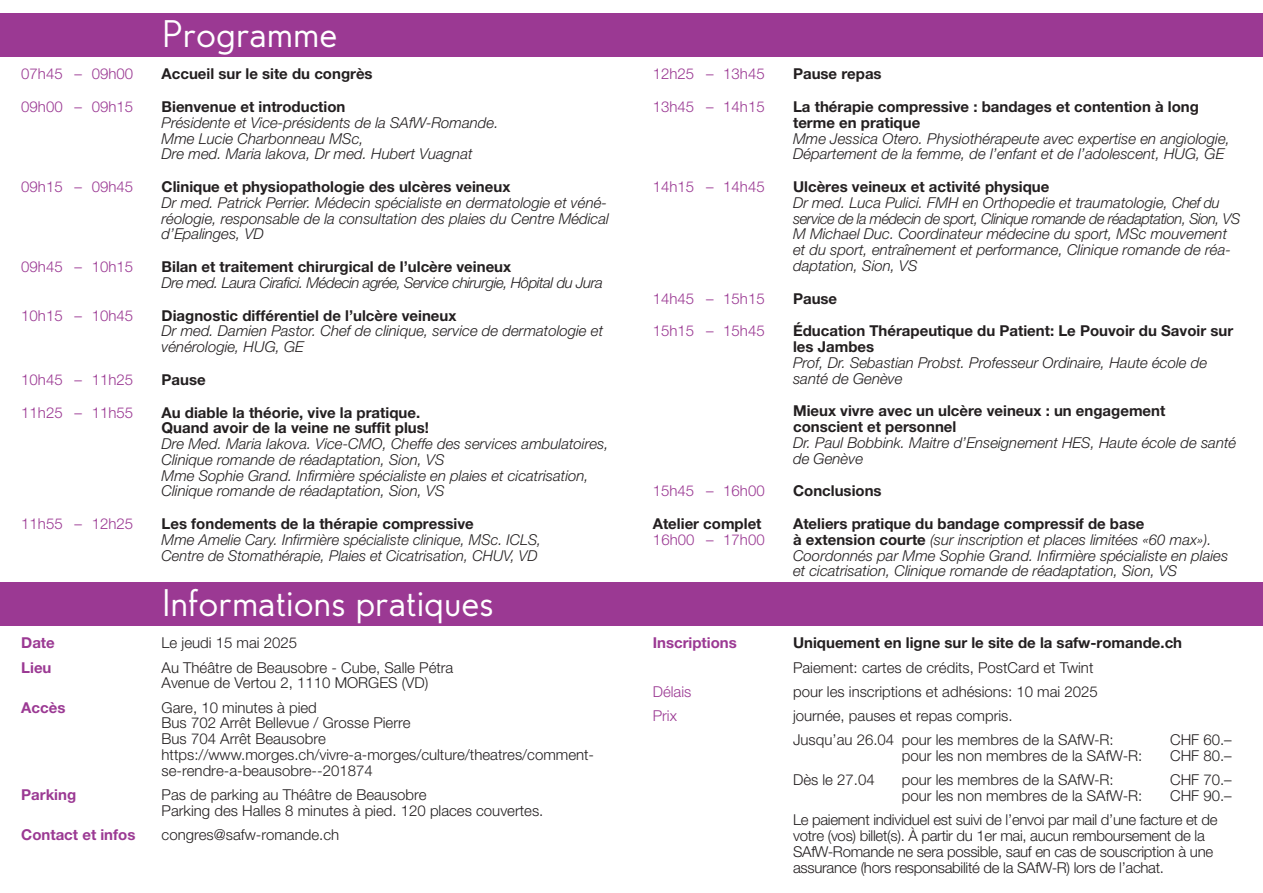
<style>
.page{position:relative;width:1263px;height:893px;background:#fff}
.page>*{position:absolute;margin:0;border:0;box-sizing:border-box;transform-origin:0 0}
.t1{font:33px "Edelsans";color:#fff}
.t2{font:italic 300 15px/15.8px "Helvetica Neue";color:#231f20}
.t3{font:700 15px/15.8px "Helvetica Neue";color:#231f20}
.t4{font:300 15px/15.8px "Helvetica Neue";color:#231f20}
.t5{font:300 15px/15.8px "Helvetica Neue";letter-spacing:-.02em;color:#231f20}
.t6{font:300 15px "Helvetica Neue";color:#9b3993}
.t7{font:italic 300 15px "Helvetica Neue";letter-spacing:-.03em;color:#231f20}
.t8{font:700 15px "Helvetica Neue";color:#9b3993}
.s1{font-weight:700;font-style:normal}
</style>
<div class="page">
<div style="left:0;top:13px;width:1263px;height:44px;background:#9b3993"></div>
<div style="left:0;top:582px;width:1263px;height:44px;background:#9b3993"></div>
<h1 class="t1" style="left:162px;top:14px;width:177px">Programme</h1>
<p class="t6" style="left:21px;top:65px;width:113px">07h45 – 09h00</p>
<p class="t3" style="left:162px;top:66px;width:213px">Accueil sur le site du congrès</p>
<p class="t6" style="left:21px;top:97px;width:113px">09h00 – 09h15</p>
<p class="t3" style="left:162px;top:98px;width:185px">Bienvenue et introduction</p>
<p class="t2" style="left:162px;top:114px;width:338px">Présidente et Vice-présidents de la SAfW-Romande.<br>Mme Lucie Charbonneau MSc,<br>Dre med. Maria lakova, Dr med. Hubert Vuagnat</p>
<p class="t6" style="left:21px;top:178px;width:113px">09h15 – 09h45</p>
<p class="t3" style="left:162px;top:178px;width:350px">Clinique et physiopathologie des ulcères veineux</p>
<p class="t2" style="left:162px;top:194px;width:449px">Dr med. Patrick Perrier. Médecin spécialiste en dermatologie et véné&shy;réologie, responsable de la consultation des plaies du Centre Médical d’Epalinges, VD</p>
<p class="t6" style="left:21px;top:258px;width:113px">09h45 – 10h15</p>
<p class="t3" style="left:162px;top:258px;width:351px">Bilan et traitement chirurgical de l’ulcère veineux</p>
<p class="t7" style="left:162px;top:274px;width:443px">Dre med. Laura Cirafici. Médecin agrée, Service chirurgie, Hôpital du Jura</p>
<p class="t6" style="left:21px;top:306px;width:113px">10h15 – 10h45</p>
<p class="t3" style="left:162px;top:307px;width:296px">Diagnostic différentiel de l’ulcère veineux</p>
<p class="t2" style="left:162px;top:323px;width:443px">Dr med. Damien Pastor. Chef de clinique, service de dermatologie et vénérologie, HUG, GE</p>
<p class="t6" style="left:21px;top:370px;width:113px">10h45 – 11h25</p>
<p class="t3" style="left:162px;top:371px;width:46px">Pause</p>
<p class="t6" style="left:21px;top:403px;width:113px">11h25 – 11h55</p>
<p class="t3" style="left:162px;top:404px;width:269px">Au diable la théorie, vive la pratique.<br>Quand avoir de la veine ne suffit plus!</p>
<p class="t2" style="left:162px;top:436px;width:448px">Dre Med. Maria Iakova. Vice-CMO, Cheffe des services ambulatoires, Clinique romande de réadaptation, Sion, VS<br>Mme Sophie Grand. Infirmière spécialiste en plaies et cicatrisation, Clinique romande de réadaptation, Sion, VS</p>
<p class="t6" style="left:21px;top:515px;width:113px">11h55 – 12h25</p>
<p class="t3" style="left:162px;top:516px;width:314px">Les fondements de la thérapie compressive</p>
<p class="t2" style="left:162px;top:531px;width:381px">Mme Amelie Cary. Infirmière spécialiste clinique, MSc. ICLS,<br>Centre de Stomathérapie, Plaies et Cicatrisation, CHUV, VD</p>
<h1 class="t1" style="left:162px;top:583px;width:333px">Informations pratiques</h1>
<p class="t8" style="left:21px;top:634px;width:35px">Date</p>
<p class="t4" style="left:162px;top:635px;width:137px">Le jeudi 15 mai 2025</p>
<p class="t8" style="left:21px;top:658px;width:32px">Lieu</p>
<p class="t4" style="left:162px;top:659px;width:293px">Au Théâtre de Beausobre - Cube, Salle Pétra<br>Avenue de Vertou 2, 1110 MORGES (VD)</p>
<p class="t8" style="left:21px;top:698px;width:46px">Accès</p>
<p class="t4" style="left:162px;top:699px;width:434px">Gare, 10 minutes à pied<br>Bus 702 Arrêt Bellevue / Grosse Pierre<br>Bus 704 Arrêt Beausobre https://www.morges.ch/vivre-a-morges/culture/theatres/comment&shy;se-rendre-a-beausobre--201874</p>
<p class="t8" style="left:21px;top:785px;width:56px">Parking</p>
<p class="t4" style="left:162px;top:786px;width:383px">Pas de parking au Théâtre de Beausobre<br>Parking des Halles 8 minutes à pied. 120 places couvertes.</p>
<p class="t8" style="left:21px;top:825px;width:116px">Contact et infos</p>
<p class="t4" style="left:162px;top:826px;width:179px">congres@safw-romande.ch</p>
<p class="t6" style="left:653px;top:65px;width:113px">12h25 – 13h45</p>
<p class="t3" style="left:793px;top:66px;width:90px">Pause repas</p>
<p class="t6" style="left:653px;top:97px;width:113px">13h45 – 14h15</p>
<p class="t3" style="left:793px;top:98px;width:407px">La thérapie compressive : bandages et contention à long terme en pratique</p>
<p class="t2" style="left:793px;top:130px;width:438px">Mme Jessica Otero. Physiothérapeute avec expertise en angiologie,<br>Département de la femme, de l’enfant et de l’adolescent, HUG, GE</p>
<p class="t6" style="left:653px;top:178px;width:113px">14h15 – 14h45</p>
<p class="t3" style="left:793px;top:178px;width:258px">Ulcères veineux et activité physique</p>
<p class="t2" style="left:793px;top:194px;width:449px">Dr med. Luca Pulici. FMH en Orthopedie et traumatologie, Chef du service de la médecin de sport, Clinique romande de réadaptation, Sion, VS M Michael Duc. Coordinateur médecine du sport, MSc mouvement et du sport, entraînement et performance, Clinique romande de réa&shy;daptation, Sion, VS</p>
<p class="t6" style="left:653px;top:289px;width:113px">14h45 – 15h15</p>
<p class="t3" style="left:793px;top:290px;width:46px">Pause</p>
<p class="t6" style="left:653px;top:322px;width:113px">15h15 – 15h45</p>
<p class="t3" style="left:793px;top:323px;width:442px">Éducation Thérapeutique du Patient: Le Pouvoir du Savoir sur les Jambes</p>
<p class="t2" style="left:793px;top:354px;width:416px">Prof, Dr. Sebastian Probst. Professeur Ordinaire, Haute école de santé de Genève</p>
<p class="t3" style="left:793px;top:403px;width:374px">Mieux vivre avec un ulcère veineux : un engagement conscient et personnel</p>
<p class="t2" style="left:793px;top:434px;width:445px">Dr. Paul Bobbink. Maitre d’Enseignement HES, Haute école de santé de Genève</p>
<p class="t6" style="left:653px;top:482px;width:113px">15h45 – 16h00</p>
<p class="t3" style="left:793px;top:483px;width:90px">Conclusions</p>
<p class="t3" style="left:653px;top:516px;width:110px">Atelier complet</p>
<p class="t3" style="left:793px;top:516px;width:353px">Ateliers pratique du bandage compressif de base</p>
<p class="t6" style="left:653px;top:530px;width:113px">16h00 – 17h00</p>
<p class="t2" style="left:793px;top:531px;width:437px"><span class="s1">à extension courte</span> (sur inscription et places limitées «60 max»).<br>Coordonnés par Mme Sophie Grand. Infirmière spécialiste en plaies et cicatrisation, Clinique romande de réadaptation, Sion, VS</p>
<p class="t8" style="left:653px;top:634px;width:86px">Inscriptions</p>
<p class="t3" style="left:793px;top:635px;width:391px">Uniquement en ligne sur le site de la safw-romande.ch</p>
<p class="t4" style="left:793px;top:659px;width:302px">Paiement: cartes de crédits, PostCard et Twint</p>
<p class="t6" style="left:653px;top:682px;width:40px">Délais</p>
<p class="t4" style="left:793px;top:683px;width:306px">pour les inscriptions et adhésions: 10 mai 2025</p>
<p class="t6" style="left:653px;top:707px;width:26px">Prix</p>
<p class="t4" style="left:793px;top:703px;width:322px;line-height:24.3px">journée, pauses et repas compris.<br>Jusqu’au 26.04 pour les membres de la SAfW-R:</p>
<p class="t4" style="left:1170px;top:732px;width:63px">CHF 60.–</p>
<p class="t4" style="left:902px;top:747px;width:242px">pour les non membres de la SAfW-R:</p>
<p class="t4" style="left:1170px;top:747px;width:63px">CHF 80.–</p>
<p class="t4" style="left:793px;top:772px;width:83px">Dès le 27.04</p>
<p class="t4" style="left:902px;top:772px;width:213px">pour les membres de la SAfW-R:</p>
<p class="t4" style="left:1170px;top:772px;width:63px">CHF 70.–</p>
<p class="t4" style="left:902px;top:787px;width:242px">pour les non membres de la SAfW-R:</p>
<p class="t5" style="left:793px;top:783px;width:440px;line-height:24.3px;text-indent:377px">CHF 90.–<br>Le paiement individuel est suivi de l’envoi par mail d’une facture et de</p>
<p class="t5" style="left:793px;top:827px;width:422px">votre (vos) billet(s). À partir du 1er mai, aucun remboursement de la<br>SAfW-Romande ne sera possible, sauf en cas de souscription à une assurance (hors responsabilité de la SAfW-R) lors de l’achat.</p>
</div>
